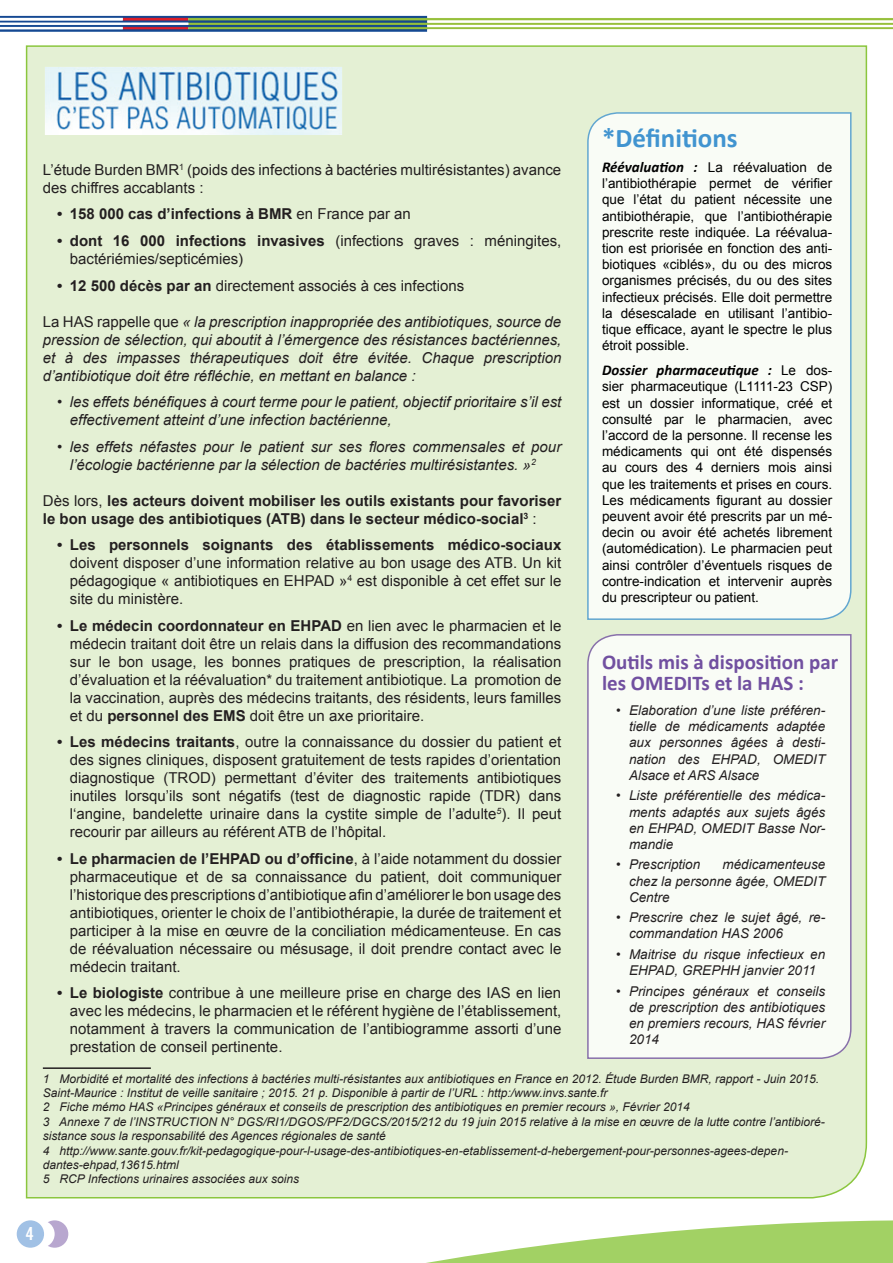
<style>
.page{position:relative;width:893px;height:1263px;background:#fff}
.page>*{position:absolute;margin:0;border:0;box-sizing:border-box;transform-origin:0 0}
.t1{font:700 27px "Calibri";color:#4194d0}
.t2{font:700 21px/21px "Calibri";color:#7150a0}
.t3{font:18px "Trade Gothic LT Std Bd Cn 20";color:#fff}
.t4{font:15px/18px "Arial";color:#231f20;text-align:justify}
.t5{font:italic 15px/18px "Arial";color:#231f20}
.t6{font:700 15px/18px "Arial";color:#231f20}
.t7{font:italic 700 15px "Calibri";color:#000}
.t8{font:13.5px/16.2px "Arial";color:#000;text-align:justify}
.t9{font:italic 13.5px/16.2px "Arial";color:#231f20;text-align:justify}
.t10{font:italic 12px/14.4px "Arial";color:#231f20}
.s1{font-family:"Calibri";font-weight:700;font-style:italic;font-size:15px}
.s2{font-family:"Arial";font-weight:400;font-style:normal;font-size:13.5px}
.s3{font-weight:400}
.s4{font-weight:700}
.s5{font-style:normal}
</style>
<div class="page">
<svg style="left:68px;top:1220px;width:825px;height:43px"></svg>
<img style="left:0;top:15px;width:893px;height:17px">
<div style="left:41px;top:1220px;width:27px;height:28px;background:#b8a7cf;border-radius:50%"></div>
<div style="left:27px;top:1220px;width:28px;height:28px;background:#fff;border-radius:50%"></div>
<div style="left:17px;top:1220px;width:27px;height:28px;background:#a1c1e5;border-radius:50%"></div>
<div style="left:25px;top:45px;width:843px;height:1154px;background:#e4f0d4"></div>
<hr style="left:43px;top:1067px;width:108px;height:2px;background:#231f20">
<div style="left:586px;top:111px;width:266px;height:510px;background:#f9fcf6"></div>
<div style="left:586px;top:633px;width:266px;height:427px;background:#f9fcf6"></div>
<img style="left:44px;top:66px;width:298px;height:69px">
<h1 class="t1" style="left:602px;top:121px;width:137px">*Définitions</h1>
<p class="t8" style="left:602px;top:159px;width:232px"><span class="s1">Réévaluation :</span> La réévaluation de l’antibiothérapie permet de vérifier que l’état du patient nécessite une antibiothérapie, que l’antibiothérapie prescrite reste indiquée. La réévalua&shy;tion est priorisée en fonction des anti&shy;biotiques «ciblés», du ou des micros organismes précisés, du ou des sites infectieux précisés. Elle doit permettre la désescalade en utilisant l’antibio&shy;tique efficace, ayant le spectre le plus étroit possible.</p>
<p class="t7" style="left:602px;top:361px;width:232px">Dossier pharmaceutique : <span class="s2">Le dos-</span></p>
<p class="t8" style="left:602px;top:379px;width:232px">sier pharmaceutique (L1111-23 CSP) est un dossier informatique, créé et consulté par le pharmacien, avec l’accord de la personne. Il recense les médicaments qui ont été dispensés au cours des 4 derniers mois ainsi que les traitements et prises en cours.<br>Les médicaments figurant au dossier peuvent avoir été prescrits par un mé&shy;decin ou avoir été achetés librement (automédication). Le pharmacien peut ainsi contrôler d’éventuels risques de contre-indication et intervenir auprès du prescripteur ou patient.</p>
<p class="t4" style="left:43px;top:161px;width:520px">L’étude Burden BMR<sup>1</sup> (poids des infections à bactéries multirésistantes) avance des chiffres accablants :</p>
<p class="t6" style="left:57px;top:206px;width:355px">• 158 000 cas d’infections à BMR <span class="s3">en France par an</span></p>
<p class="t4" style="left:70px;top:232px;width:493px;text-indent:-13px"><span class="s4">• dont 16 000 infections invasives</span> (infections graves : méningites, bactériémies/septicémies)</p>
<p class="t4" style="left:57px;top:276px;width:409px"><span class="s4">• 12 500 décès par an</span> directement associés à ces infections</p>
<p class="t5" style="left:43px;top:312px;width:520px;text-align:justify"><span class="s5">La HAS rappelle que</span> « la prescription inappropriée des antibiotiques, source de pression de sélection, qui aboutit à l’émergence des résistances bactériennes, et à des impasses thérapeutiques doit être évitée. Chaque prescription d’antibiotique doit être réfléchie, en mettant en balance :</p>
<p class="t5" style="left:70px;top:393px;width:493px;text-indent:-13px">• les effets bénéfiques à court terme pour le patient, objectif prioritaire s’il est effectivement atteint d’une infection bactérienne,</p>
<p class="t5" style="left:70px;top:437px;width:493px;text-indent:-13px">• les effets néfastes pour le patient sur ses flores commensales et pour l’écologie bactérienne par la sélection de bactéries multirésistantes. »<sup>2</sup></p>
<p class="t6" style="left:43px;top:492px;width:520px"><span class="s3">Dès lors,</span> les acteurs doivent mobiliser les outils existants pour favoriser le bon usage des antibiotiques (ATB) dans le secteur médico-social<sup>3</sup> <span class="s3">:</span></p>
<p class="t6" style="left:57px;top:536px;width:506px">• Les personnels soignants des établissements médico-sociaux</p>
<p class="t4" style="left:70px;top:554px;width:493px">doivent disposer d’une information relative au bon usage des ATB. Un kit pédagogique « antibiotiques en EHPAD »<sup>4</sup> est disponible à cet effet sur le site du ministère.</p>
<p class="t4" style="left:70px;top:616px;width:493px;text-indent:-13px"><span class="s4">• Le médecin coordonnateur en EHPAD</span> en lien avec le pharmacien et le médecin traitant doit être un relais dans la diffusion des recommandations sur le bon usage, les bonnes pratiques de prescription, la réalisation d’évaluation et la réévaluation* du traitement antibiotique. La promotion de la vaccination, auprès des médecins traitants, des résidents, leurs familles et du <span class="s4">personnel des EMS</span> doit être un axe prioritaire.</p>
<p class="t4" style="left:70px;top:733px;width:493px;text-indent:-13px"><span class="s4">• Les médecins traitants</span>, outre la connaissance du dossier du patient et des signes cliniques, disposent gratuitement de tests rapides d’orientation diagnostique (TROD) permettant d’éviter des traitements antibiotiques inutiles lorsqu’ils sont négatifs (test de diagnostic rapide (TDR) dans l‘angine, bandelette urinaire dans la cystite simple de l’adulte<sup>5</sup>). Il peut recourir par ailleurs au référent ATB de l’hôpital.</p>
<p class="t4" style="left:70px;top:849px;width:493px;text-indent:-13px"><span class="s4">• Le pharmacien de l’EHPAD ou d’officine</span>, à l’aide notamment du dossier pharmaceutique et de sa connaissance du patient, doit communiquer l’historique des prescriptions d’antibiotique afin d’améliorer le bon usage des antibiotiques, orienter le choix de l’antibiothérapie, la durée de traitement et participer à la mise en œuvre de la conciliation médicamenteuse. En cas de réévaluation nécessaire ou mésusage, il doit prendre contact avec le médecin traitant.</p>
<p class="t4" style="left:70px;top:984px;width:493px;text-indent:-13px"><span class="s4">• Le biologiste</span> contribue à une meilleure prise en charge des IAS en lien avec les médecins, le pharmacien et le référent hygiène de l’établissement, notamment à travers la communication de l’antibiogramme assorti d’une prestation de conseil pertinente.</p>
<p class="t10" style="left:43px;top:1071px;width:784px">1 Morbidité et mortalité des infections à bactéries multi-résistantes aux antibiotiques en France en 2012. Étude Burden BMR, rapport - Juin 2015.<br>Saint-Maurice : Institut de veille sanitaire ; 2015. 21 p. Disponible à partir de l’URL : http:/www.invs.sante.fr<br>2 Fiche mémo HAS «Principes généraux et conseils de prescription des antibiotiques en premier recours », Février 2014<br>3 Annexe 7 de l’INSTRUCTION N° DGS/RI1/DGOS/PF2/DGCS/2015/212 du 19 juin 2015 relative à la mise en œuvre de la lutte contre l’antibioré&shy;sistance sous la responsabilité des Agences régionales de santé<br>4 http://www.sante.gouv.fr/kit-pedagogique-pour-l-usage-des-antibiotiques-en-etablissement-d-hebergement-pour-personnes-agees-depen&shy;dantes-ehpad,13615.html<br>5 RCP Infections urinaires associées aux soins</p>
<h2 class="t2" style="left:602px;top:652px;width:238px">Outils mis à disposition par les OMEDITs et la HAS :</h2>
<p class="t9" style="left:629px;top:702px;width:198px;text-indent:-13px">• Elaboration d’une liste préféren&shy;tielle de médicaments adaptée aux personnes âgées à desti&shy;nation des EHPAD, OMEDIT Alsace et ARS Alsace</p>
<p class="t9" style="left:629px;top:788px;width:198px;text-indent:-13px">• Liste préférentielle des médica&shy;ments adaptés aux sujets âgés en EHPAD, OMEDIT Basse Nor&shy;mandie</p>
<p class="t9" style="left:616px;top:857px;width:86px">• Prescription</p>
<p class="t9" style="left:629px;top:857px;width:198px;text-indent:93px">médicamenteuse chez la personne âgée, OMEDIT Centre</p>
<p class="t9" style="left:629px;top:909px;width:198px;text-indent:-13px">• Prescrire chez le sujet âgé, re&shy;commandation HAS 2006</p>
<p class="t9" style="left:616px;top:946px;width:210px;text-align:center">• Maitrise du risque infectieux en<br>EHPAD, GREPHH janvier 2011</p>
<p class="t9" style="left:629px;top:983px;width:198px;text-indent:-13px">• Principes généraux et conseils de prescription des antibiotiques en premiers recours, HAS février 2014</p>
<p class="t3" style="left:26px;top:1223px;width:9px">4</p>
</div>
